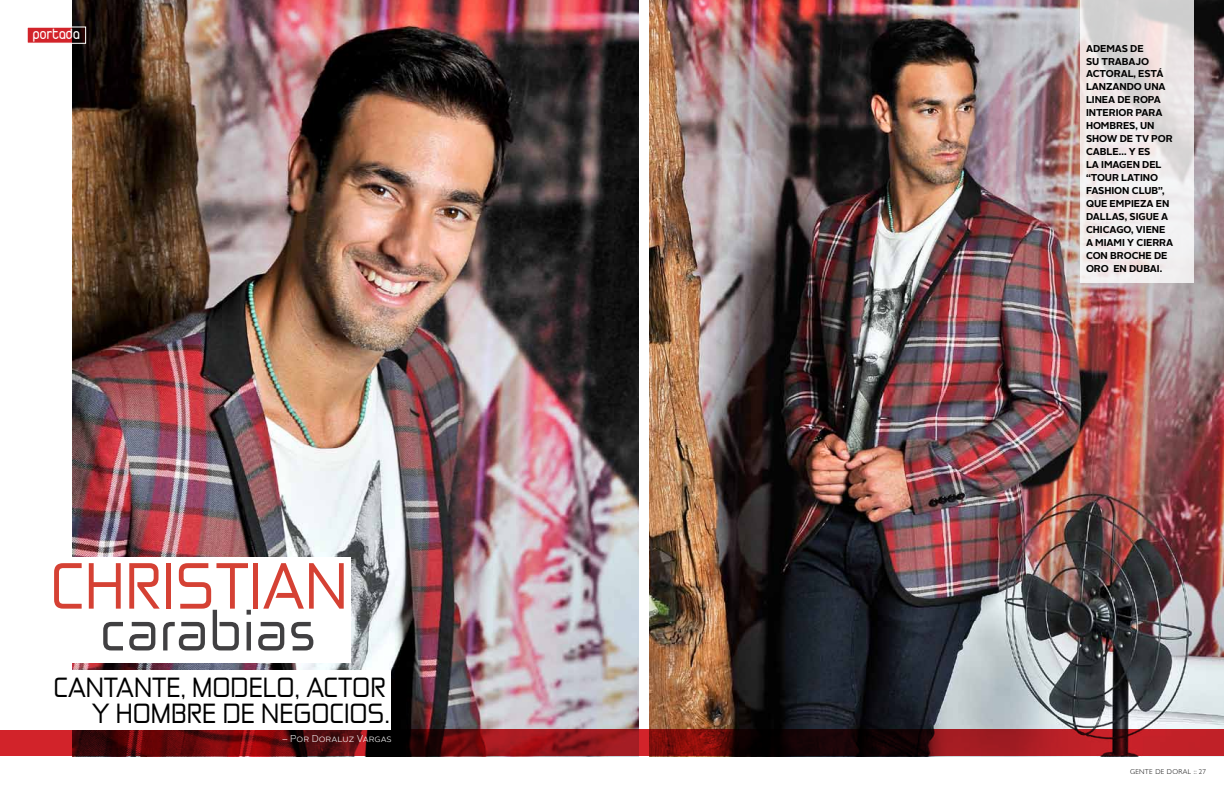
<style>
.page{position:relative;width:1224px;height:792px;background:#fff}
.page>*{position:absolute;margin:0;border:0;box-sizing:border-box;transform-origin:0 0}
.t1{font:62.3px "Zekton Rg";letter-spacing:.01em;color:#d54134}
.t2{font:55.8px "Zekton Rg";letter-spacing:.01em;color:#414042}
.t3{font:26.5px/26.5px "Zekton Rg";color:#000;text-align:right}
.t4{font:15.9px "Duepuntozero";letter-spacing:.025em;color:#fff}
.t5{font:700 10px/13px "Alright Sans";letter-spacing:-.01em;color:#000}
.t6{font:300 10px "Alright Sans";color:#fff}
.t7{font:300 7px "Gill Sans";letter-spacing:.05em;color:#000}
</style>
<div class="page">
<img style="left:649px;top:0;width:575px;height:730px">
<img style="left:73px;top:0;width:566px;height:730px">
<svg style="left:1080px;top:0;width:113px;height:283px;fill:#f0e7e8"></svg>
<svg style="left:0;top:730px;width:1224px;height:26px;background:#711013"></svg>
<div style="left:0;top:670px;width:390px;height:60px;background:#fff"></div>
<div style="left:0;top:557px;width:351px;height:106px;background:#fff"></div>
<svg style="left:29px;top:29px;width:55px;height:13px"></svg>
<div style="left:27px;top:27px;width:59px;height:17px;border:1px solid #fff"></div>
<h3 class="t4" style="left:33px;top:25px;width:48px">portada</h3>
<h1 class="t1" style="left:50px;top:547px;width:299px">CHRISTIAN</h1>
<h2 class="t2" style="left:100px;top:595px;width:217px">carabias</h2>
<h3 class="t3" style="left:54px;top:673px;width:338px">CANTANTE, MODELO, ACTOR<br>Y HOMBRE DE NEGOCIOS.</h3>
<p class="t6" style="left:282px;top:731px;width:111px">– POR DORALUZ VARGAS</p>
<p class="t5" style="left:1086px;top:42px;width:89px">ADEMAS DE<br>SU TRABAJO<br>ACTORAL, ESTÁ<br>LANZANDO UNA<br>LINEA DE ROPA<br>INTERIOR PARA<br>HOMBRES, UN<br>SHOW DE TV POR<br>CABLE… Y ES<br>LA IMAGEN DEL “TOUR LATINO<br>FASHION CLUB”,<br>QUE EMPIEZA EN<br>DALLAS, SIGUE A<br>CHICAGO, VIENE<br>A MIAMI Y CIERRA<br>CON BROCHE DE<br>ORO EN DUBAI.</p>
<p class="t7" style="left:1130px;top:767px;width:77px">GENTE DE DORAL :: 27</p>
</div>
